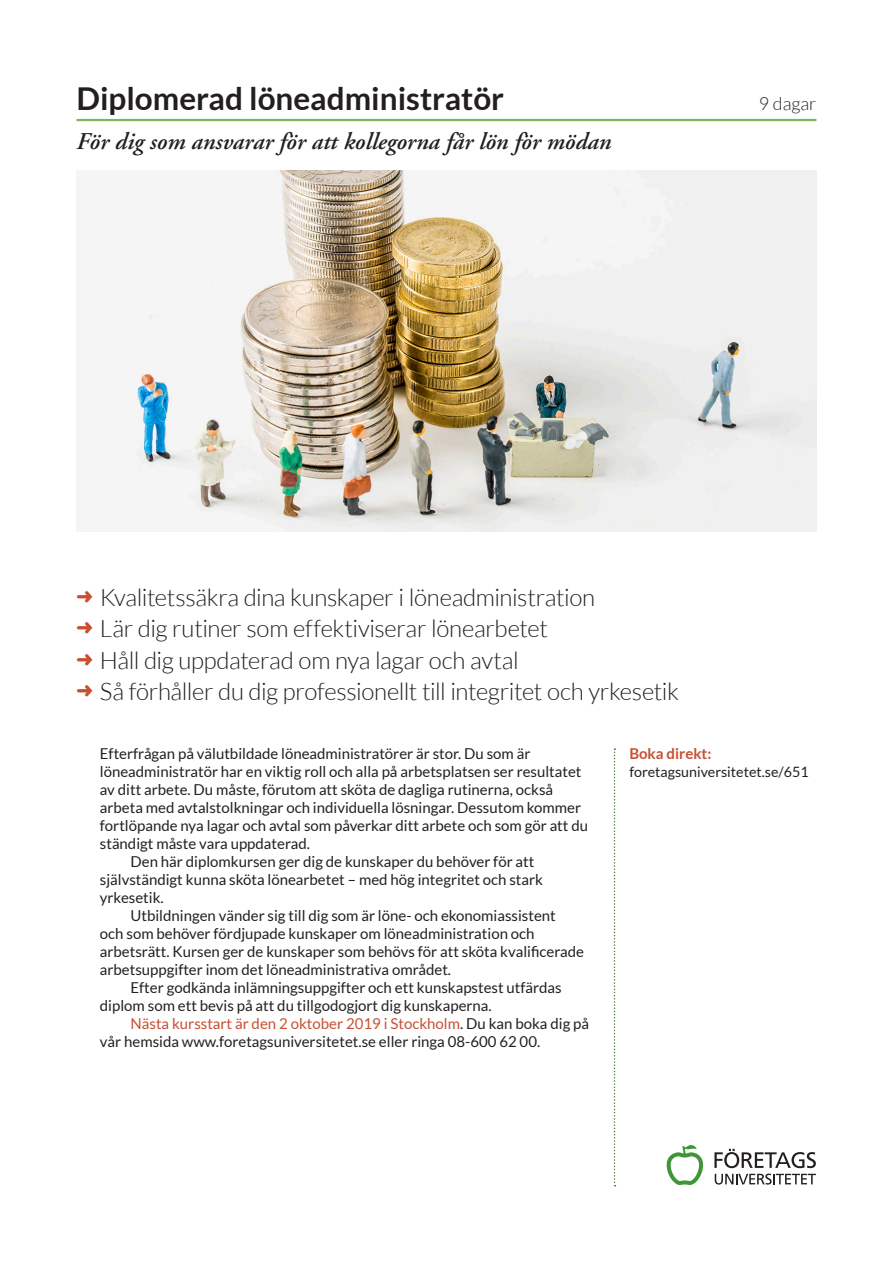
<style>
.page{position:relative;width:893px;height:1263px;background:#fff}
.page>*{position:absolute;margin:0;border:0;box-sizing:border-box;transform-origin:0 0}
.Puff-brodtext-rubrik{font:700 31.5px "Lato";color:#231f20}
.t1{font:300 24px "Lato";letter-spacing:-.015em;color:#231f20}
.Bild-rubrik2{font:italic 600 24px "Adobe Garamond";color:#231f20}
.Puff-brodtext-rubrik-2{font:300 18px "Lato";color:#231f20}
.Saljtext-brodtext{font:15px/18px "Lato";color:#231f20}
.Boka-rubrik{font:700 15px "Lato";color:#c84f32}
.Boka-rubrik-2{font:14.25px "Lato";color:#231f20}
.s1{color:#c84f32}
</style>
<div class="page">
<svg style="left:667px;top:1145px;width:36px;height:40px"></svg>
<svg style="left:714px;top:1149px;width:102px;height:35px"></svg>
<img style="left:84px;top:170px;width:732px;height:361px">
<hr style="left:77px;top:119px;width:739px;height:2px;background:#7cb561">
<svg style="left:614px;top:748px;width:1px;height:438px"></svg>
<p class="Puff-brodtext-rubrik" style="left:77px;top:81px;width:429px">Diplomerad löneadministratör</p>
<p class="Puff-brodtext-rubrik-2" style="left:759px;top:94px;width:59px">9 dagar</p>
<p class="Bild-rubrik2" style="left:77px;top:128px;width:536px">För dig som ansvarar för att kollegorna får lön för mödan</p>
<p class="t1" style="left:77px;top:585px;width:520px"><span class="s1">➜</span> Kvalitetssäkra dina kunskaper i löneadministration</p>
<p class="t1" style="left:77px;top:616px;width:473px"><span class="s1">➜</span> Lär dig rutiner som effektiviserar lönearbetet</p>
<p class="t1" style="left:77px;top:647px;width:444px"><span class="s1">➜</span> Håll dig uppdaterad om nya lagar och avtal</p>
<p class="t1" style="left:77px;top:678px;width:604px"><span class="s1">➜</span> Så förhåller du dig professionellt till integritet och yrkesetik</p>
<p class="Saljtext-brodtext" style="left:100px;top:745px;width:490px">Efterfrågan på välutbildade löneadministratörer är stor. Du som är löneadministratör har en viktig roll och alla på arbetsplatsen ser resultatet av ditt arbete. Du måste, förutom att sköta de dagliga rutinerna, också arbeta med avtalstolkningar och individuella lösningar. Dessutom kommer fortlöpande nya lagar och avtal som påverkar ditt arbete och som gör att du ständigt måste vara uppdaterad.</p>
<p class="Saljtext-brodtext" style="left:100px;top:853px;width:445px;text-indent:31px">Den här diplomkursen ger dig de kunskaper du behöver för att självständigt kunna sköta lönearbetet – med hög integritet och stark yrkesetik.</p>
<p class="Saljtext-brodtext" style="left:100px;top:907px;width:486px;text-indent:31px">Utbildningen vänder sig till dig som är löne- och ekonomiassistent<br>och som behöver fördjupade kunskaper om löneadministration och arbetsrätt. Kursen ger de kunskaper som behövs för att sköta kvalificerade arbetsuppgifter inom det löneadministrativa området.</p>
<p class="Saljtext-brodtext" style="left:100px;top:979px;width:463px;text-indent:31px">Efter godkända inlämningsuppgifter och ett kunskapstest utfärdas diplom som ett bevis på att du tillgodogjort dig kunskaperna.</p>
<p class="Saljtext-brodtext" style="left:100px;top:1015px;width:491px;text-indent:31px"><span class="s1">Nästa kursstart är den 2 oktober 2019 i Stockholm</span>. Du kan boka dig på vår hemsida www.foretagsuniversitetet.se eller ringa 08-600 62 00.</p>
<p class="Boka-rubrik" style="left:629px;top:745px;width:84px">Boka direkt:</p>
<p class="Boka-rubrik-2" style="left:629px;top:764px;width:181px">foretagsuniversitetet.se/651</p>
</div>
